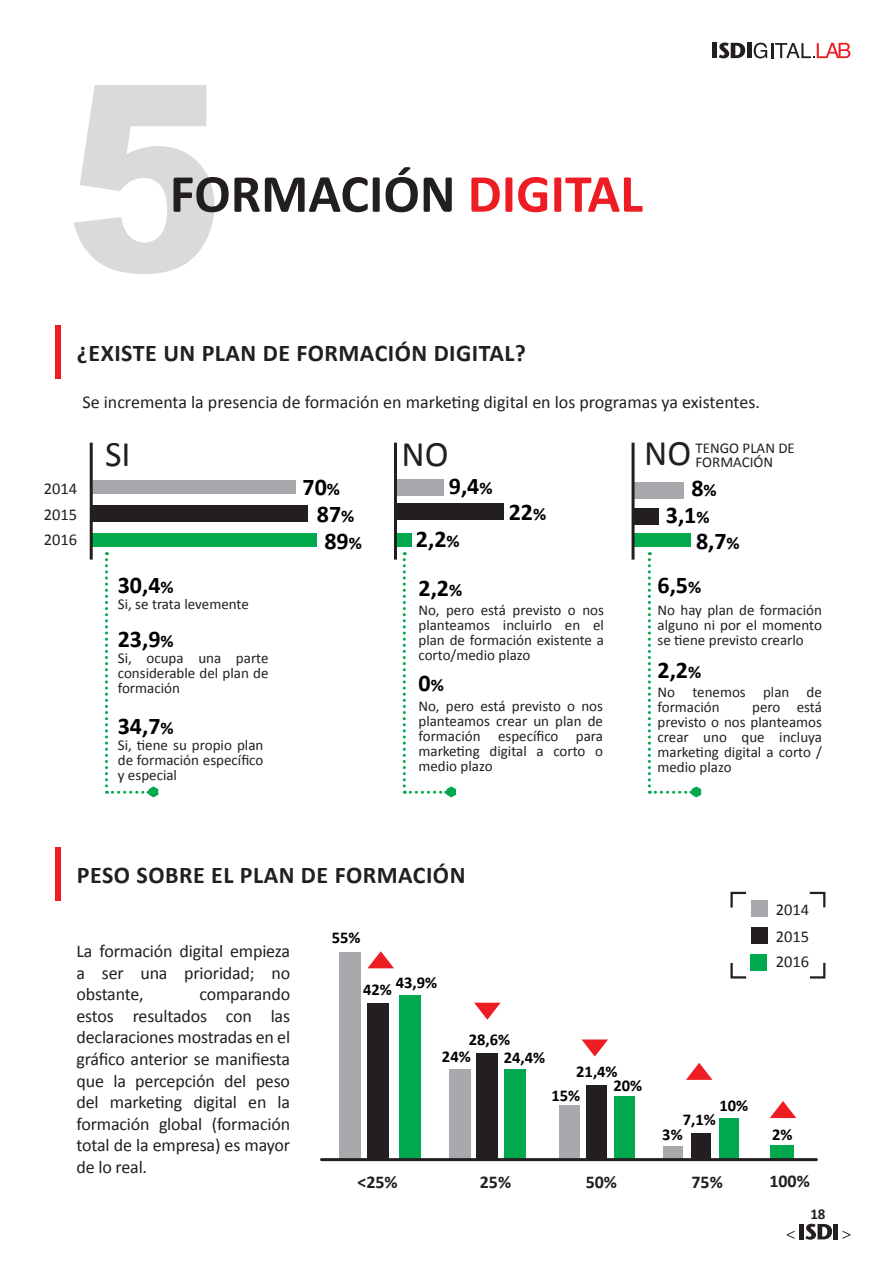
<style>
.page{position:relative;width:893px;height:1263px;background:#fff}
.page>*{position:absolute;margin:0;border:0;box-sizing:border-box;transform-origin:0 0}
.t1{font:700 54px "Calibri";color:#231f20}
.t2{font:36px "Calibri";color:#231f20}
.t3{font:700 24px "Calibri";color:#000}
.t4{font:700 24px "Calibri";letter-spacing:.02em;color:#231f20}
.t5{font:18px/21.6px "Calibri";letter-spacing:-.01em;color:#231f20;text-align:justify}
.t6{font:700 18px "Calibri";color:#231f20}
.t7{font:700 16.5px/18.3px "Calibri";color:#000}
.t8{font:16.5px/25.8px "Calibri";color:#231f20;text-align:justify}
.t9{font:15px/15px "Calibri";color:#231f20;text-align:justify}
.t10{font:700 15px "Calibri";color:#231f20}
.s1{color:#ee1d23}
.s2{font-size:18px}
</style>
<div class="page">
<svg style="left:74px;top:85px;width:140px;height:189px"></svg>
<div style="left:93px;top:505px;width:215px;height:17px;background:#231f20"></div>
<div style="left:93px;top:480px;width:203px;height:14px;background:#a8a9ad"></div>
<div style="left:93px;top:533px;width:224px;height:14px;background:#00a94d"></div>
<div style="left:396px;top:533px;width:16px;height:14px;background:#00a94d"></div>
<div style="left:635px;top:533px;width:56px;height:14px;background:#00a94d"></div>
<div style="left:394px;top:504px;width:110px;height:16px;background:#231f20"></div>
<div style="left:394px;top:479px;width:49px;height:17px;background:#a8a9ad"></div>
<div style="left:635px;top:508px;width:24px;height:16px;background:#231f20"></div>
<div style="left:635px;top:482px;width:49px;height:16px;background:#a8a9ad"></div>
<div style="left:339px;top:952px;width:22px;height:207px;background:#a8a9ad"></div>
<div style="left:367px;top:1003px;width:22px;height:156px;background:#231f20"></div>
<div style="left:399px;top:995px;width:22px;height:164px;background:#00a94d"></div>
<div style="left:449px;top:1069px;width:21px;height:90px;background:#a8a9ad"></div>
<div style="left:477px;top:1053px;width:21px;height:106px;background:#231f20"></div>
<div style="left:504px;top:1069px;width:22px;height:90px;background:#00a94d"></div>
<div style="left:559px;top:1105px;width:20px;height:54px;background:#a8a9ad"></div>
<div style="left:587px;top:1085px;width:20px;height:74px;background:#231f20"></div>
<div style="left:615px;top:1096px;width:20px;height:63px;background:#00a94d"></div>
<div style="left:663px;top:1146px;width:20px;height:13px;background:#a8a9ad"></div>
<div style="left:691px;top:1133px;width:20px;height:26px;background:#231f20"></div>
<div style="left:719px;top:1118px;width:20px;height:41px;background:#00a94d"></div>
<div style="left:770px;top:1145px;width:24px;height:14px;background:#00a94d"></div>
<div style="left:55px;top:325px;width:6px;height:53px;background:#ee1d23"></div>
<div style="left:55px;top:847px;width:6px;height:54px;background:#ee1d23"></div>
<hr style="left:90px;top:443px;width:3px;height:117px;background:#231f20">
<hr style="left:394px;top:443px;width:3px;height:117px;background:#231f20">
<hr style="left:632px;top:443px;width:3px;height:117px;background:#231f20">
<hr style="left:321px;top:1158px;width:495px;height:3px;background:#231f20">
<svg style="left:730px;top:963px;width:17px;height:16px"></svg>
<svg style="left:809px;top:891px;width:17px;height:17px"></svg>
<svg style="left:730px;top:891px;width:16px;height:17px"></svg>
<svg style="left:809px;top:962px;width:17px;height:17px"></svg>
<div style="left:751px;top:901px;width:16px;height:16px;background:#a8a9ad"></div>
<div style="left:751px;top:927px;width:16px;height:16px;background:#231f20"></div>
<div style="left:750px;top:954px;width:16px;height:16px;background:#00a94d"></div>
<svg style="left:368px;top:951px;width:26px;height:17px"></svg>
<svg style="left:474px;top:1003px;width:27px;height:17px"></svg>
<svg style="left:581px;top:1039px;width:27px;height:17px"></svg>
<svg style="left:686px;top:1063px;width:26px;height:17px"></svg>
<svg style="left:770px;top:1101px;width:26px;height:17px"></svg>
<div style="left:799px;top:1224px;width:5px;height:15px;background:#231f20"></div>
<svg style="left:805px;top:1224px;width:27px;height:16px"></svg>
<hr style="left:834px;top:1224px;width:4px;height:15px;background:#231f20">
<svg style="left:787px;top:1231px;width:8px;height:8px"></svg>
<svg style="left:842px;top:1231px;width:8px;height:8px"></svg>
<svg style="left:105px;top:552px;width:53px;height:245px"></svg>
<svg style="left:403px;top:552px;width:53px;height:245px"></svg>
<svg style="left:648px;top:552px;width:53px;height:245px"></svg>
<svg style="left:754px;top:43px;width:96px;height:15px"></svg>
<hr style="left:713px;top:43px;width:4px;height:15px;background:#231f20">
<svg style="left:719px;top:43px;width:26px;height:15px"></svg>
<hr style="left:747px;top:43px;width:4px;height:15px;background:#231f20">
<h1 class="t1" style="left:170px;top:159px;width:475px">FORMACIÓN <span class="s1">DIGITAL</span></h1>
<h3 class="t4" style="left:77px;top:337px;width:451px">¿EXISTE UN PLAN DE FORMACIÓN DIGITAL?</h3>
<p class="t5" style="left:83px;top:391px;width:679px">Se incrementa la presencia de formación en marketing digital en los programas ya existentes.</p>
<p class="t8" style="left:44px;top:475px;width:35px">2014<br>2015<br>2016</p>
<h2 class="t2" style="left:105px;top:431px;width:27px">SI</h2>
<h2 class="t2" style="left:402px;top:431px;width:49px">NO</h2>
<h2 class="t2" style="left:644px;top:430px;width:49px">NO</h2>
<p class="t9" style="left:695px;top:441px;width:101px;line-height:13.5px">TENGO PLAN DE<br>FORMACIÓN</p>
<h3 class="t3" style="left:449px;top:470px;width:45px">9,4<span class="s2">%</span></h3>
<h3 class="t3" style="left:302px;top:471px;width:39px">70<span class="s2">%</span></h3>
<h3 class="t3" style="left:691px;top:473px;width:27px">8<span class="s2">%</span></h3>
<h3 class="t3" style="left:324px;top:526px;width:39px">89<span class="s2">%</span></h3>
<h3 class="t3" style="left:509px;top:496px;width:39px">22<span class="s2">%</span></h3>
<h3 class="t3" style="left:317px;top:498px;width:39px">87<span class="s2">%</span></h3>
<h3 class="t3" style="left:666px;top:500px;width:45px">3,1<span class="s2">%</span></h3>
<h3 class="t3" style="left:416px;top:524px;width:45px">2,2<span class="s2">%</span></h3>
<h3 class="t3" style="left:696px;top:526px;width:45px">8,7<span class="s2">%</span></h3>
<h3 class="t3" style="left:118px;top:569px;width:57px">30,4<span class="s2">%</span></h3>
<h3 class="t3" style="left:418px;top:573px;width:45px">2,2<span class="s2">%</span></h3>
<p class="t9" style="left:118px;top:596px;width:133px">Si, se trata levemente</p>
<p class="t9" style="left:418px;top:602px;width:187px">No, pero está previsto o nos planteamos incluirlo en el plan de formación existente a corto/medio plazo</p>
<p class="t9" style="left:418px;top:699px;width:186px">No, pero está previsto o nos planteamos crear un plan de formación específico para marketing digital a corto o medio plazo</p>
<h3 class="t3" style="left:118px;top:624px;width:57px">23,9<span class="s2">%</span></h3>
<p class="t9" style="left:118px;top:651px;width:152px">Si, ocupa una parte considerable del plan de formación</p>
<h3 class="t3" style="left:418px;top:667px;width:27px">0<span class="s2">%</span></h3>
<h3 class="t3" style="left:118px;top:711px;width:57px">34,7<span class="s2">%</span></h3>
<p class="t9" style="left:118px;top:737px;width:147px">Si, tiene su propio plan de formación específico y especial</p>
<h3 class="t3" style="left:657px;top:569px;width:45px">6,5<span class="s2">%</span></h3>
<p class="t9" style="left:657px;top:603px;width:166px">No hay plan de formación alguno ni por el momento se tiene previsto crearlo</p>
<p class="t9" style="left:657px;top:684px;width:166px">No tenemos plan de formación</p>
<h3 class="t3" style="left:657px;top:655px;width:45px">2,2<span class="s2">%</span></h3>
<p class="t9" style="left:657px;top:699px;width:166px;text-indent:95px">pero está previsto o nos planteamos crear uno que incluya marketing digital a corto / medio plazo</p>
<h3 class="t4" style="left:77px;top:860px;width:390px">PESO SOBRE EL PLAN DE FORMACIÓN</h3>
<p class="t5" style="left:77px;top:940px;width:215px">La formación digital empieza a ser una prioridad; no obstante,</p>
<p class="t5" style="left:77px;top:983px;width:215px;text-indent:123px">comparando estos resultados con las declaraciones mostradas en el gráfico anterior se manifiesta que la percepción del peso del marketing digital en la formación global (formación total de la empresa) es mayor de lo real.</p>
<p class="t7" style="left:332px;top:929px;width:30px">55%</p>
<p class="t7" style="left:363px;top:973px;width:75px">42% 43,9%</p>
<p class="t7" style="left:504px;top:1030px;width:43px;text-indent:-35px">28,6%<br>24,4%</p>
<p class="t7" style="left:442px;top:1048px;width:30px">24%</p>
<p class="t7" style="left:576px;top:1063px;width:43px">21,4%</p>
<p class="t7" style="left:613px;top:1076px;width:30px">20%</p>
<p class="t7" style="left:551px;top:1086px;width:30px">15%</p>
<p class="t7" style="left:719px;top:1097px;width:30px">10%</p>
<p class="t7" style="left:683px;top:1110px;width:35px">7,1%</p>
<p class="t7" style="left:662px;top:1126px;width:22px">3%</p>
<p class="t8" style="left:776px;top:896px;width:35px;line-height:27.3px">2014<br>2015</p>
<p class="t8" style="left:776px;top:948px;width:35px">2016</p>
<p class="t7" style="left:772px;top:1126px;width:22px">2%</p>
<p class="t6" style="left:357px;top:1171px;width:42px">&lt;25%</p>
<p class="t6" style="left:480px;top:1171px;width:33px">25%</p>
<p class="t6" style="left:586px;top:1171px;width:33px">50%</p>
<p class="t6" style="left:691px;top:1171px;width:33px">75%</p>
<p class="t6" style="left:769px;top:1170px;width:42px">100%</p>
<p class="t10" style="left:810px;top:1204px;width:17px">18</p>
</div>
